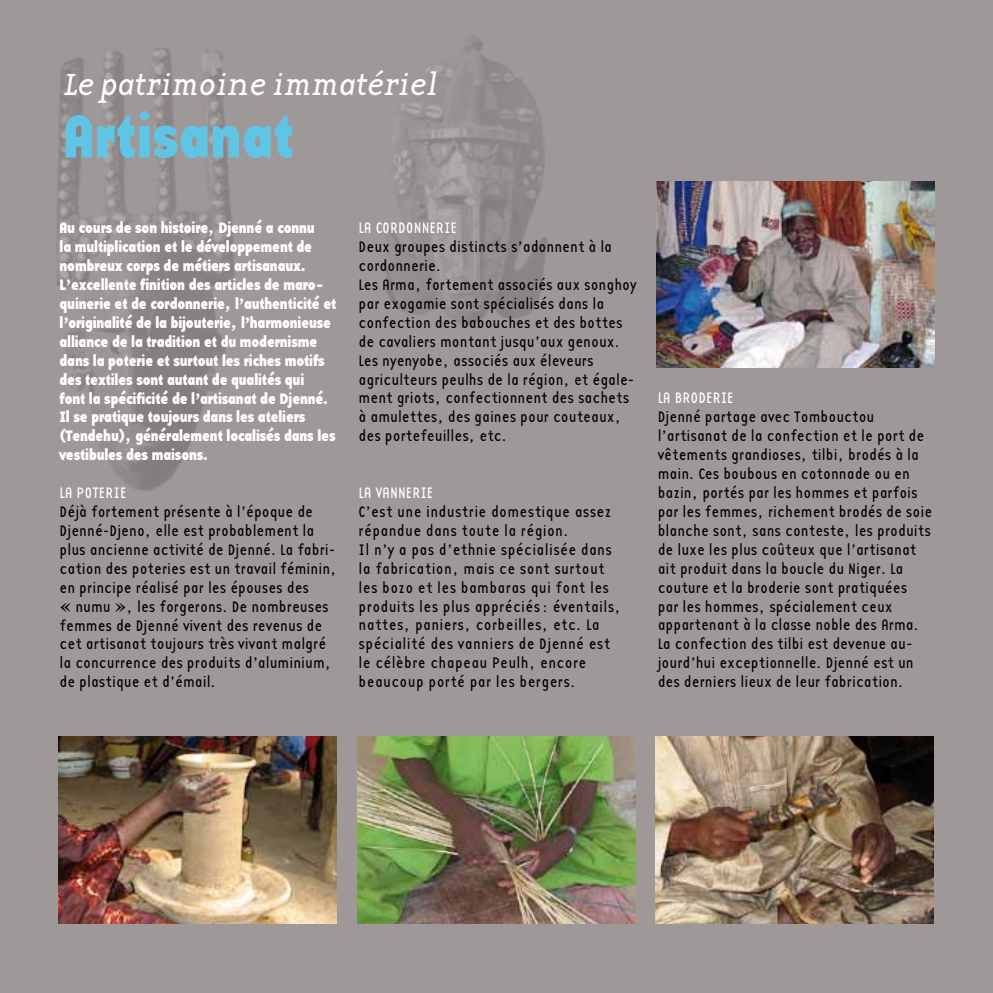
<style>
.page{position:relative;width:993px;height:993px;background:#fff}
.page>*{position:absolute;margin:0;border:0;box-sizing:border-box;transform-origin:0 0}
.t1{font:63px "Base Twelve Sans B";color:#60c4e5}
.t2{font:italic 31.5px "Base Twelve Serif";letter-spacing:-.05em;color:#fff}
.t3{font:15.75px/18.9px "Base Twelve Sans";color:#000}
.t4{font:15.75px/18.9px "Base Twelve Sans B";letter-spacing:-.01em;color:#fff}
.t5{font:15.75px/18.9px "Base Twelve Sans";letter-spacing:.02em;color:#000}
.t6{font:15.75px "Base Twelve Sans";color:#fff}
</style>
<div class="page">
<div style="left:0;top:0;width:992px;height:992px;background:#9f9899"></div>
<img style="left:57px;top:48px;width:177px;height:443px">
<img style="left:386px;top:37px;width:161px;height:288px">
<img style="left:357px;top:736px;width:278px;height:186px">
<img style="left:656px;top:181px;width:278px;height:186px">
<img style="left:58px;top:736px;width:278px;height:186px">
<img style="left:655px;top:736px;width:278px;height:186px">
<h2 class="t2" style="left:63px;top:64px;width:377px">Le patrimoine immatériel</h2>
<h1 class="t1" style="left:63px;top:92px;width:232px">Artisanat</h1>
<p class="t4" style="left:60px;top:218px;width:278px">Au cours de son histoire, Djenné a connu<br>la multiplication et le développement de nombreux corps de métiers artisanaux.<br>L’excellente finition des articles de maro&shy;quinerie et de cordonnerie, l’authenticité et l’originalité de la bijouterie, l’harmonieuse alliance de la tradition et du modernisme dans la poterie et surtout les riches motifs des textiles sont autant de qualités qui<br>font la spécificité de l’artisanat de Djenné.<br>Il se pratique toujours dans les ateliers (Tendehu), généralement localisés dans les vestibules des maisons.</p>
<p class="t6" style="left:60px;top:483px;width:68px">La poterie</p>
<p class="t3" style="left:60px;top:502px;width:278px">Déjà fortement présente à l’époque de Djenné-Djeno, elle est probablement la plus ancienne activité de Djenné. La fabri&shy;cation des poteries est un travail féminin, en principe réalisé par les épouses des<br>« numu », les forgerons. De nombreuses femmes de Djenné vivent des revenus de cet artisanat toujours très vivant malgré la concurrence des produits d’aluminium, de plastique et d’émail.</p>
<p class="t6" style="left:358px;top:218px;width:100px">La cordonnerie</p>
<p class="t3" style="left:358px;top:237px;width:279px">Deux groupes distincts s’adonnent à la cordonnerie.<br>Les Arma, fortement associés aux songhoy par exogamie sont spécialisés dans la confection des babouches et des bottes de cavaliers montant jusqu’aux genoux.<br>Les nyenyobe, associés aux éleveurs agriculteurs peulhs de la région, et égale&shy;ment griots, confectionnent des sachets à amulettes, des gaines pour couteaux, des portefeuilles, etc.</p>
<p class="t6" style="left:358px;top:482px;width:76px">La vannerie</p>
<p class="t5" style="left:358px;top:501px;width:264px">C’est une industrie domestique assez répandue dans toute la région.<br>Il n’y a pas d’ethnie spécialisée dans la fabrication, mais ce sont surtout les bozo et les bambaras qui font les produits les plus appréciés : éventails, nattes, paniers, corbeilles, etc. La spécialité des vanniers de Djenné est le célèbre chapeau Peulh, encore beaucoup porté par les bergers.</p>
<p class="t6" style="left:657px;top:388px;width:78px">La broderie</p>
<p class="t3" style="left:657px;top:407px;width:276px">Djenné partage avec Tombouctou l’artisanat de la confection et le port de vêtements grandioses, tilbi, brodés à la main. Ces boubous en cotonnade ou en bazin, portés par les hommes et parfois par les femmes, richement brodés de soie blanche sont, sans conteste, les produits de luxe les plus coûteux que l’artisanat ait produit dans la boucle du Niger. La couture et la broderie sont pratiquées<br>par les hommes, spécialement ceux appartenant à la classe noble des Arma.<br>La confection des tilbi est devenue au&shy;jourd’hui exceptionnelle. Djenné est un des derniers lieux de leur fabrication.</p>
</div>
